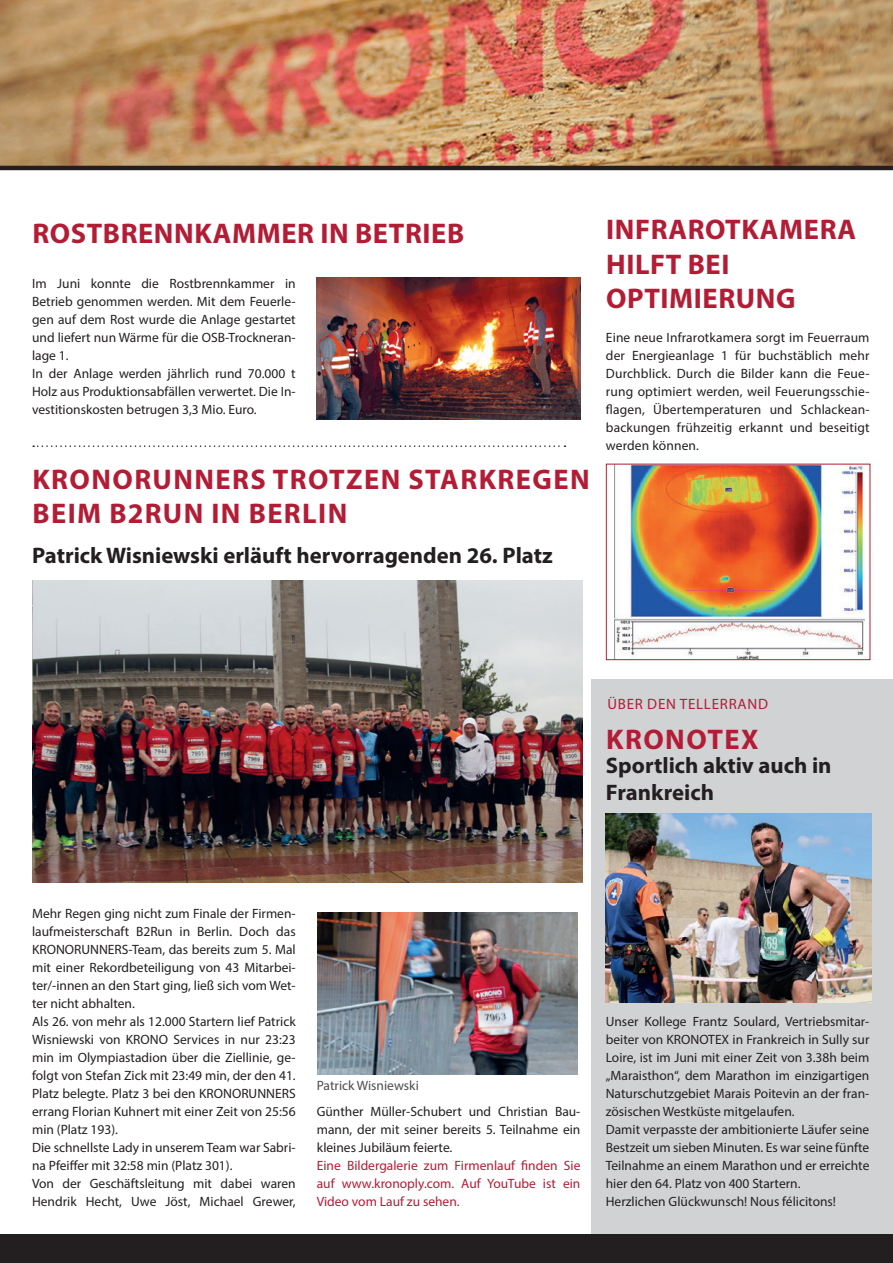
<style>
.page{position:relative;width:893px;height:1263px;background:#fff}
.page>*{position:absolute;margin:0;border:0;box-sizing:border-box;transform-origin:0 0}
.t1{font:700 28.5px/34.2px "Myriad Pro";letter-spacing:.025em;color:#b21d35}
.t2{font:700 28.5px/34.2px "Myriad Pro";letter-spacing:.05em;color:#b21d35}
.t3{font:700 22.5px/27px "Myriad Pro";color:#231f20}
.t4{font:15px "Myriad Pro";letter-spacing:.05em;color:#b21d35}
.t5{font:13.5px/18px "Myriad Pro";color:#231f20}
.t6{font:13.5px/18px "Myriad Pro";color:#b21d35;text-align:justify}
.t7{font:13.5px "Myriad Pro";color:#4b4c4d}
</style>
<div class="page">
<div style="left:592px;top:679px;width:301px;height:554px;background:#d1d2d4"></div>
<img style="left:0;top:0;width:893px;height:166px">
<hr style="left:0;top:166px;width:893px;height:4px;background:#231f20">
<div style="left:0;top:1234px;width:893px;height:29px;background:#231f20"></div>
<img style="left:317px;top:277px;width:263px;height:143px">
<img style="left:615px;top:466px;width:249px;height:192px">
<div style="left:606px;top:464px;width:264px;height:196px;border:1px solid #b21d35"></div>
<img style="left:606px;top:814px;width:266px;height:189px">
<img style="left:32px;top:580px;width:551px;height:302px">
<img style="left:318px;top:913px;width:260px;height:161px">
<svg style="left:33px;top:445px;width:532px;height:2px"></svg>
<h1 class="t1" style="left:32px;top:215px;width:433px">ROSTBRENNKAMMER IN BETRIEB</h1>
<p class="t5" style="left:32px;top:274px;width:265px">Im Juni konnte die Rostbrennkammer in Betrieb genommen werden. Mit dem Feuerle&shy;gen auf dem Rost wurde die Anlage gestartet und liefert nun Wärme für die OSB-Trockneran&shy;lage 1.<br>In der Anlage werden jährlich rund 70.000 t Holz aus Produktionsabfällen verwertet. Die In&shy;vestitionskosten betrugen 3,3 Mio. Euro.</p>
<h1 class="t2" style="left:32px;top:461px;width:559px">KRONORUNNERS TROTZEN STARKREGEN<br>BEIM B2RUN IN BERLIN</h1>
<h2 class="t3" style="left:32px;top:541px;width:522px">Patrick Wisniewski erläuft hervorragenden 26. Platz</h2>
<h1 class="t1" style="left:606px;top:212px;width:251px">INFRAROTKAMERA<br>HILFT BEI<br>OPTIMIERUNG</h1>
<p class="t5" style="left:606px;top:328px;width:265px;text-align:justify">Eine neue Infrarotkamera sorgt im Feuerraum der Energieanlage 1 für buchstäblich mehr Durchblick. Durch die Bilder kann die Feue&shy;rung optimiert werden, weil Feuerungsschie&shy;flagen, Übertemperaturen und Schlackean&shy;backungen frühzeitig erkannt und beseitigt werden können.</p>
<p class="t4" style="left:607px;top:694px;width:162px">ÜBER DEN TELLERRAND</p>
<h1 class="t2" style="left:606px;top:721px;width:154px">KRONOTEX</h1>
<h2 class="t3" style="left:606px;top:751px;width:227px">Sportlich aktiv auch in<br>Frankreich</h2>
<p class="t5" style="left:32px;top:904px;width:265px">Mehr Regen ging nicht zum Finale der Firmen&shy;laufmeisterschaft B2Run in Berlin. Doch das KRONORUNNERS-Team, das bereits zum 5. Mal mit einer Rekordbeteiligung von 43 Mitarbei&shy;ter/-innen an den Start ging, ließ sich vom Wet&shy;ter nicht abhalten.<br>Als 26. von mehr als 12.000 Startern lief Patrick Wisniewski von KRONO Services in nur 23:23 min im Olympiastadion über die Ziellinie, ge&shy;folgt von Stefan Zick mit 23:49 min, der den 41.<br>Platz belegte. Platz 3 bei den KRONORUNNERS errang Florian Kuhnert mit einer Zeit von 25:56 min (Platz 193).<br>Die schnellste Lady in unserem Team war Sabri&shy;na Pfeiffer mit 32:58 min (Platz 301).<br>Von der Geschäftsleitung mit dabei waren Hendrik Hecht, Uwe Jöst, Michael Grewer,</p>
<p class="t7" style="left:317px;top:1077px;width:104px">Patrick Wisniewski</p>
<p class="t5" style="left:317px;top:1102px;width:265px;text-align:justify">Günther Müller-Schubert und Christian Bau&shy;mann, der mit seiner bereits 5. Teilnahme ein kleines Jubiläum feierte.</p>
<p class="t6" style="left:317px;top:1156px;width:265px">Eine Bildergalerie zum Firmenlauf finden Sie auf www.kronoply.com. Auf YouTube ist ein Video vom Lauf zu sehen.</p>
<p class="t5" style="left:606px;top:1012px;width:265px">Unser Kollege Frantz Soulard, Vertriebsmitar&shy;beiter von KRONOTEX in Frankreich in Sully sur Loire, ist im Juni mit einer Zeit von 3.38h beim „Maraisthon“, dem Marathon im einzigartigen Naturschutzgebiet Marais Poitevin an der fran&shy;zösischen Westküste mitgelaufen.<br>Damit verpasste der ambitionierte Läufer seine Bestzeit um sieben Minuten. Es war seine fünfte Teilnahme an einem Marathon und er erreichte hier den 64. Platz von 400 Startern.<br>Herzlichen Glückwunsch! Nous félicitons!</p>
</div>
